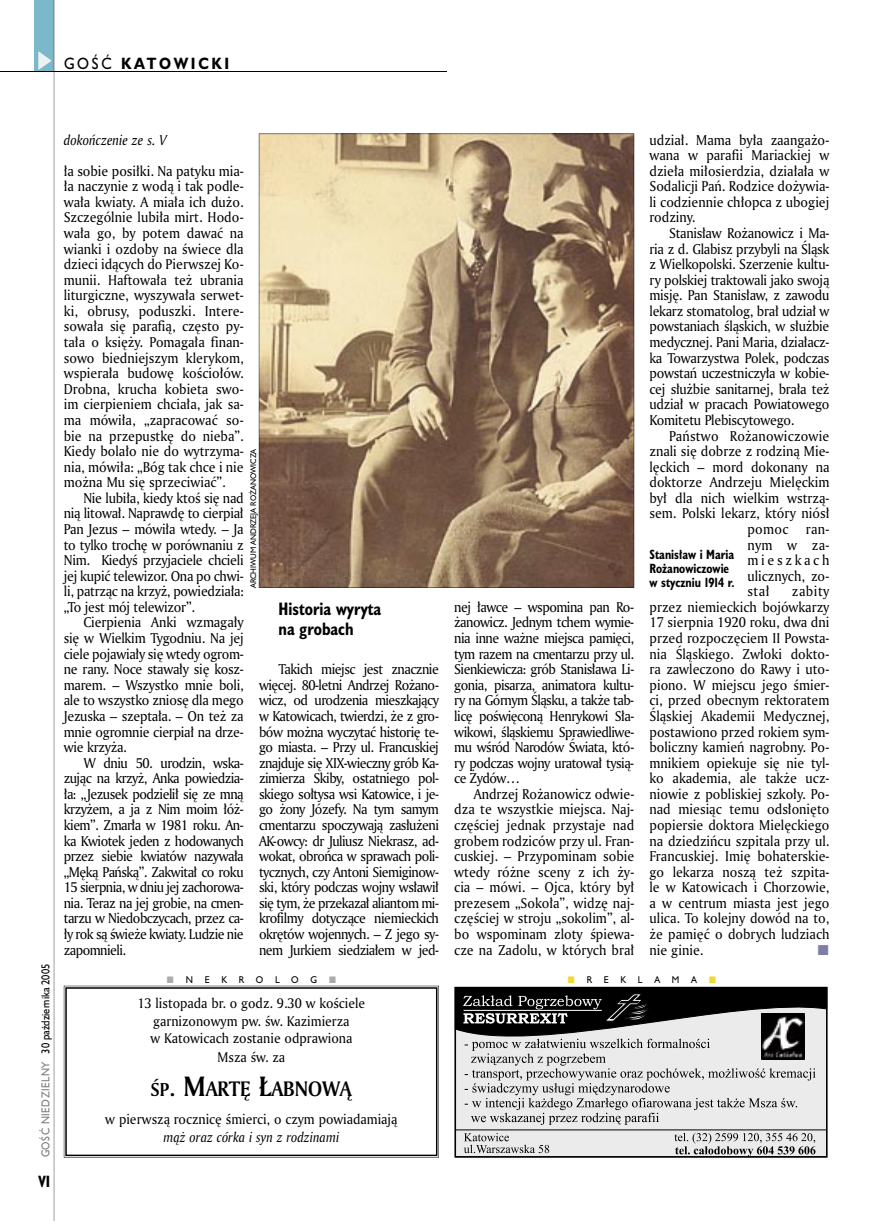
<style>
.page{position:relative;width:872px;height:1221px;background:#fff}
.page>*{position:absolute;margin:0;border:0;box-sizing:border-box;transform-origin:0 0}
.t1{font:700 20.25px "Amerigo PL";color:#000;scale:.94 1}
.t2{font:700 16.5px/19.5px "Humanst 521 Cn PL";color:#000;scale:.94 1}
.t3{font:700 15px "Humanst 521 PL";letter-spacing:.2em;color:#000;scale:.9 1}
.t4{font:700 15px "Humanst 521 Cn PL";color:#000;scale:.94 1}
.t5{font:13.8px/15.6px "Amerigo PL";color:#000;text-align:justify;scale:.94 1}
.t6{font:italic 13.8px "Amerigo PL";color:#000;scale:.94 1}
.t7{font:13.5px/17.5px "Amerigo PL";color:#000;text-align:center;scale:.94 1}
.t8{font:italic 13.5px "Amerigo PL";color:#000;scale:.94 1}
.t9{font:700 12.3px/14.4px "Humanst 521 Cn PL";color:#000;scale:.94 1}
.t10{font:10.5px "Humanst 521 PL";color:#000;scale:.9 1}
.t11{font:9px "Humanst 521 PL";color:#000;scale:.94 1}
.t12{font:7.5px "Humanst 521 PL";color:#000;scale:.94 1}
.s1{font-weight:400}
.s2{color:#7b7c7c}
.s3{font-size:18px}
.s4{font-size:24px}
.s5{font-size:27px}
</style>
<div class="page">
<div style="left:35px;top:0;width:19px;height:72px;background:#7ab8ca"></div>
<svg style="left:38px;top:51px;width:14px;height:19px"></svg>
<hr style="left:54px;top:0;width:1px;height:1220px;background:#000">
<hr style="left:0;top:72px;width:447px;height:1px;background:#000">
<svg style="left:64px;top:985px;width:375px;height:172px;background:#959595"></svg>
<svg style="left:65px;top:987px;width:372px;height:168px"></svg>
<div style="left:455px;top:987px;width:371px;height:169px;background:#ebebeb"></div>
<svg style="left:674px;top:1132px;width:141px;height:24px"></svg>
<hr style="left:455px;top:1129px;width:372px;height:1px;background:#000">
<svg style="left:464px;top:1133px;width:85px;height:19px"></svg>
<svg style="left:259px;top:134px;width:375px;height:453px;background:#a58d71"></svg>
<svg style="left:455px;top:986px;width:372px;height:138px"></svg>
<p class="t3" style="left:64px;top:53px;width:185px"><span class="s1">GOŚĆ</span> KATOWICKI</p>
<p class="t10" style="left:38px;top:1157px;width:216px;rotate:-90deg"><span class="s2">GOŚĆ NIEDZIELNY</span> 30 października 2005</p>
<p class="t4" style="left:38px;top:1170px;width:14px">VI</p>
<p class="t6" style="left:64px;top:130px;width:111px">dokończenie ze s. V</p>
<p class="t5" style="left:64px;top:162px;width:193px">ła sobie posiłki. Na patyku mia&shy;ła naczynie z wodą i tak podle&shy;wała kwiaty. A miała ich dużo.<br>Szczególnie lubiła mirt. Hodo&shy;wała go, by potem dawać na wianki i ozdoby na świece dla dzieci idących do Pierwszej Ko&shy;munii. Haftowała też ubrania liturgiczne, wyszywała serwet&shy;ki, obrusy, poduszki. Intere&shy;sowała się parafią, często py&shy;tała o księży. Pomagała finan&shy;sowo biedniejszym klerykom, wspierała budowę kościołów.<br>Drobna, krucha kobieta swo&shy;im cierpieniem chciała, jak sa&shy;ma mówiła, „zapracować so&shy;bie na przepustkę do nieba”.<br>Kiedy bolało nie do wytrzyma&shy;nia, mówiła: „Bóg tak chce i nie można Mu się sprzeciwiać”.</p>
<p class="t5" style="left:64px;top:489px;width:193px;text-indent:20px">Nie lubiła, kiedy ktoś się nad nią litował. Naprawdę to cierpiał Pan Jezus – mówiła wtedy. – Ja to tylko trochę w porównaniu z Nim. Kiedyś przyjaciele chcieli jej kupić telewizor. Ona po chwi&shy;li, patrząc na krzyż, powiedziała: „To jest mój telewizor”.</p>
<p class="t5" style="left:64px;top:614px;width:193px;text-indent:20px">Cierpienia Anki wzmagały się w Wielkim Tygodniu. Na jej ciele pojawiały się wtedy ogrom&shy;ne rany. Noce stawały się kosz&shy;marem. – Wszystko mnie boli, ale to wszystko zniosę dla mego Jezuska – szeptała. – On też za mnie ogromnie cierpiał na drze&shy;wie krzyża.</p>
<p class="t5" style="left:64px;top:754px;width:193px;text-indent:20px">W dniu 50. urodzin, wska&shy;zując na krzyż, Anka powiedzia&shy;ła: „Jezusek podzielił się ze mną krzyżem, a ja z Nim moim łóż&shy;kiem”. Zmarła w 1981 roku. An&shy;ka Kwiotek jeden z hodowanych przez siebie kwiatów nazywała „Męką Pańską”. Zakwitał co roku 15 sierpnia, w dniu jej zachorowa&shy;nia. Teraz na jej grobie, na cmen&shy;tarzu w Niedobczycach, przez ca&shy;ły rok są świeże kwiaty. Ludzie nie zapomnieli.</p>
<p class="t12" style="left:248px;top:588px;width:150px;rotate:-90deg">ARCHIWUM ANDRZEJA ROŻANOWICZA</p>
<p class="t2" style="left:279px;top:598px;width:111px">Historia wyryta na grobach</p>
<p class="t5" style="left:259px;top:661px;width:193px;text-indent:20px">Takich miejsc jest znacznie więcej. 80-letni Andrzej Rożano&shy;wicz, od urodzenia mieszkający w Katowicach, twierdzi, że z gro&shy;bów można wyczytać historię te&shy;go miasta. – Przy ul. Francuskiej znajduje się XIX-wieczny grób Ka&shy;zimierza Skiby, ostatniego pol&shy;skiego sołtysa wsi Katowice, i je&shy;go żony Józefy. Na tym samym cmentarzu spoczywają zasłużeni AK-owcy: dr Juliusz Niekrasz, ad&shy;wokat, obrońca w sprawach poli&shy;tycznych, czy Antoni Siemiginow&shy;ski, który podczas wojny wsławił się tym, że przekazał aliantom mi&shy;krofilmy dotyczące niemieckich okrętów wojennych. – Z jego sy&shy;nem Jurkiem siedziałem w jed-</p>
<p class="t5" style="left:454px;top:598px;width:193px">nej ławce – wspomina pan Ro&shy;żanowicz. Jednym tchem wymie&shy;nia inne ważne miejsca pamięci, tym razem na cmentarzu przy ul.<br>Sienkiewicza: grób Stanisława Li&shy;gonia, pisarza, animatora kultu&shy;ry na Górnym Śląsku, a także tab&shy;licę poświęconą Henrykowi Sła&shy;wikowi, śląskiemu Sprawiedliwe&shy;mu wśród Narodów Świata, któ&shy;ry podczas wojny uratował tysią&shy;ce Żydów…</p>
<p class="t5" style="left:454px;top:785px;width:193px;text-indent:20px">Andrzej Rożanowicz odwie&shy;dza te wszystkie miejsca. Naj&shy;częściej jednak przystaje nad grobem rodziców przy ul. Fran&shy;cuskiej. – Przypominam sobie wtedy różne sceny z ich ży&shy;cia – mówi. – Ojca, który był prezesem „Sokoła”, widzę naj&shy;częściej w stroju „sokolim”, al&shy;bo wspominam zloty śpiewa&shy;cze na Zadolu, w których brał</p>
<p class="t5" style="left:649px;top:131px;width:193px">udział. Mama była zaangażo&shy;wana w parafii Mariackiej w dzieła miłosierdzia, działała w Sodalicji Pań. Rodzice dożywia&shy;li codziennie chłopca z ubogiej rodziny.</p>
<p class="t5" style="left:649px;top:225px;width:193px;text-indent:20px">Stanisław Rożanowicz i Ma&shy;ria z d. Glabisz przybyli na Śląsk z Wielkopolski. Szerzenie kultu&shy;ry polskiej traktowali jako swoją misję. Pan Stanisław, z zawodu lekarz stomatolog, brał udział w powstaniach śląskich, w służbie medycznej. Pani Maria, działacz&shy;ka Towarzystwa Polek, podczas powstań uczestniczyła w kobie&shy;cej służbie sanitarnej, brała też udział w pracach Powiatowego Komitetu Plebiscytowego.</p>
<p class="t5" style="left:669px;top:427px;width:172px">Państwo Rożanowiczowie</p>
<p class="t5" style="left:649px;top:443px;width:193px">znali się dobrze z rodziną Mie-</p>
<p class="t5" style="left:649px;top:458px;width:193px">lęckich – mord dokonany na</p>
<p class="t5" style="left:649px;top:474px;width:193px">doktorze Andrzeju Mielęckim</p>
<p class="t5" style="left:649px;top:489px;width:193px">był dla nich wielkim wstrzą-</p>
<p class="t5" style="left:649px;top:505px;width:193px">sem. Polski lekarz, który niósł</p>
<p class="t5" style="left:747px;top:521px;width:45px">pomoc</p>
<p class="t5" style="left:747px;top:521px;width:89px;text-indent:58px">ran&shy;nym w za&shy;mieszkach ulicznych, zo&shy;stał</p>
<p class="t9" style="left:649px;top:546px;width:92px">Stanisław i Maria<br>Rożanowiczowie</p>
<p class="t9" style="left:649px;top:575px;width:92px">w styczniu 1914 r.</p>
<p class="t5" style="left:649px;top:583px;width:193px;text-indent:142px">zabity przez niemieckich bojówkarzy 17 sierpnia 1920 roku, dwa dni przed rozpoczęciem II Powsta&shy;nia Śląskiego. Zwłoki dokto&shy;ra zawleczono do Rawy i uto&shy;piono. W miejscu jego śmier&shy;ci, przed obecnym rektoratem Śląskiej Akademii Medycznej, postawiono przed rokiem sym&shy;boliczny kamień nagrobny. Po&shy;mnikiem opiekuje się nie tyl&shy;ko akademia, ale także ucz&shy;niowie z pobliskiej szkoły. Po&shy;nad miesiąc temu odsłonięto popiersie doktora Mielęckiego na dziedzińcu szpitala przy ul.<br>Francuskiej. Imię bohaterskie&shy;go lekarza noszą też szpita&shy;le w Katowicach i Chorzowie, a w centrum miasta jest jego ulica. To kolejny dowód na to, że pamięć o dobrych ludziach nie ginie.</p>
<p class="t11" style="left:186px;top:973px;width:9px">N</p>
<p class="t11" style="left:205px;top:973px;width:7px">E</p>
<p class="t11" style="left:221px;top:973px;width:8px">K</p>
<p class="t11" style="left:239px;top:973px;width:7px">R</p>
<p class="t11" style="left:256px;top:973px;width:9px">O</p>
<p class="t11" style="left:275px;top:973px;width:6px">L</p>
<p class="t11" style="left:291px;top:973px;width:9px">O</p>
<p class="t11" style="left:310px;top:973px;width:9px">G</p>
<p class="t11" style="left:586px;top:973px;width:7px">R</p>
<p class="t11" style="left:603px;top:973px;width:7px">E</p>
<p class="t11" style="left:620px;top:973px;width:8px">K</p>
<p class="t11" style="left:638px;top:973px;width:6px">L</p>
<p class="t11" style="left:654px;top:973px;width:8px">A</p>
<p class="t11" style="left:672px;top:973px;width:9px">M</p>
<p class="t11" style="left:691px;top:973px;width:8px">A</p>
<p class="t7" style="left:137px;top:994px;width:244px">13 listopada br. o godz. 9.30 w kościele garnizonowym pw. św. Kazimierza<br>w Katowicach zostanie odprawiona</p>
<p class="t7" style="left:217px;top:1048px;width:74px">Msza św. za</p>
<h1 class="t1" style="left:151px;top:1075px;width:215px"><span class="s3">ŚP</span><span class="s4">.</span> <span class="s5">M</span>ARTĘ <span class="s5">Ł</span>ABNOWĄ</h1>
<p class="t7" style="left:105px;top:1110px;width:312px">w pierwszą rocznicę śmierci, o czym powiadamiają</p>
<p class="t8" style="left:163px;top:1127px;width:188px">mąż oraz córka i syn z rodzinami</p>
</div>
